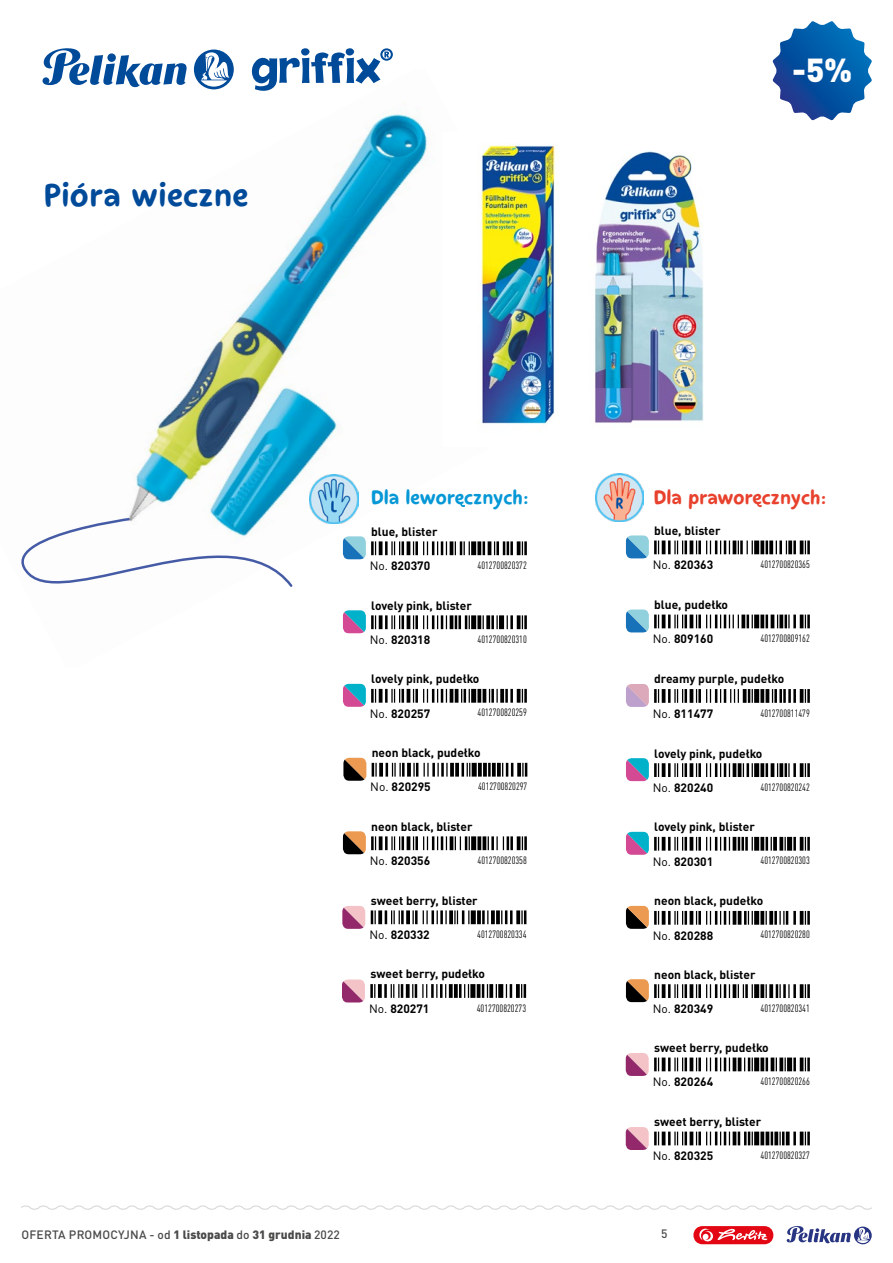
<style>
.page{position:relative;width:893px;height:1263px;background:#fff}
.page>*{position:absolute;margin:0;border:0;box-sizing:border-box;transform-origin:0 0}
.t1{font:900 32.85px "DIN Pro";color:#fff}
.t2{font:30px "Pelikan The Handwriting";letter-spacing:.01em;color:#004a9a}
.t3{font:18px "Pelikan The Handwriting";color:#e8412d}
.t4{font:18px "Pelikan The Handwriting";color:#0698d6}
.t5{font:15.6px "Code 128";color:#000;scale:3.31 1}
.t6{font:700 12px "DIN Pro";color:#000}
.t7{font:500 12px "DIN Pro";letter-spacing:.01em;color:#4a4a49}
.t8{font:condensed 10.5px "DIN Pro";color:#000}
.s1{font-weight:400}
.s2{font-weight:900}
</style>
<div class="page">
<svg style="left:21px;top:1205px;width:851px;height:5px"></svg>
<svg style="left:787px;top:1226px;width:85px;height:18px"></svg>
<svg style="left:692px;top:1225px;width:82px;height:20px"></svg>
<svg style="left:693px;top:1226px;width:80px;height:18px"></svg>
<img style="left:42px;top:70px;width:422px;height:564px">
<svg style="left:21px;top:510px;width:274px;height:104px"></svg>
<svg style="left:43px;top:48px;width:144px;height:39px"></svg>
<svg style="left:194px;top:50px;width:40px;height:39px"></svg>
<svg style="left:252px;top:48px;width:141px;height:45px"></svg>
<svg style="left:773px;top:21px;width:99px;height:99px"></svg>
<img style="left:444px;top:133px;width:113px;height:313px">
<svg style="left:343px;top:758px;width:23px;height:23px"></svg>
<svg style="left:342px;top:906px;width:23px;height:23px"></svg>
<img style="left:310px;top:475px;width:48px;height:48px">
<img style="left:595px;top:473px;width:49px;height:49px">
<svg style="left:460px;top:503px;width:5px;height:4px"></svg>
<svg style="left:757px;top:503px;width:5px;height:4px"></svg>
<img style="left:595px;top:151px;width:109px;height:272px">
<svg style="left:626px;top:535px;width:23px;height:23px"></svg>
<svg style="left:626px;top:609px;width:23px;height:23px"></svg>
<svg style="left:626px;top:684px;width:23px;height:23px"></svg>
<svg style="left:626px;top:758px;width:23px;height:23px"></svg>
<svg style="left:626px;top:832px;width:23px;height:23px"></svg>
<svg style="left:626px;top:906px;width:23px;height:23px"></svg>
<svg style="left:626px;top:979px;width:23px;height:23px"></svg>
<svg style="left:626px;top:1053px;width:23px;height:23px"></svg>
<svg style="left:626px;top:1127px;width:23px;height:23px"></svg>
<svg style="left:343px;top:536px;width:121px;height:23px"></svg>
<svg style="left:343px;top:610px;width:121px;height:23px"></svg>
<svg style="left:343px;top:684px;width:23px;height:23px"></svg>
<svg style="left:343px;top:831px;width:23px;height:23px"></svg>
<svg style="left:342px;top:979px;width:23px;height:23px"></svg>
<h2 class="t2" style="left:44px;top:176px;width:206px">Pióra wieczne</h2>
<h1 class="t1" style="left:792px;top:42px;width:62px">-5%</h1>
<h3 class="t4" style="left:371px;top:486px;width:159px">Dla leworecznych:</h3>
<h3 class="t3" style="left:654px;top:486px;width:174px">Dla praworecznych:</h3>
<p class="t6" style="left:371px;top:521px;width:68px">blue, blister</p>
<p class="t6" style="left:654px;top:520px;width:68px">blue, blister</p>
<p class="t6" style="left:370px;top:556px;width:62px"><span class="s1">No.</span> 820370</p>
<p class="t8" style="left:478px;top:559px;width:51px">4012700820372</p>
<p class="t6" style="left:653px;top:555px;width:62px"><span class="s1">No.</span> 820363</p>
<p class="t8" style="left:761px;top:558px;width:51px">4012700820365</p>
<p class="t6" style="left:371px;top:595px;width:102px">lovely pink, blister</p>
<p class="t6" style="left:654px;top:594px;width:75px">blue, pudełko</p>
<p class="t6" style="left:370px;top:630px;width:62px"><span class="s1">No.</span> 820318</p>
<p class="t8" style="left:478px;top:633px;width:51px">4012700820310</p>
<p class="t6" style="left:653px;top:629px;width:62px"><span class="s1">No.</span> 809160</p>
<p class="t8" style="left:761px;top:632px;width:51px">4012700809162</p>
<p class="t6" style="left:371px;top:669px;width:110px">lovely pink, pudełko</p>
<p class="t8" style="left:478px;top:706px;width:51px">4012700820259</p>
<p class="t6" style="left:370px;top:703px;width:62px"><span class="s1">No.</span> 820257</p>
<p class="t6" style="left:654px;top:669px;width:131px">dreamy purple, pudełko</p>
<p class="t8" style="left:761px;top:707px;width:51px">4012700811479</p>
<p class="t6" style="left:653px;top:703px;width:62px"><span class="s1">No.</span> 811477</p>
<p class="t6" style="left:372px;top:743px;width:110px">neon black, pudełko</p>
<p class="t8" style="left:478px;top:780px;width:51px">4012700820297</p>
<p class="t6" style="left:370px;top:777px;width:62px"><span class="s1">No.</span> 820295</p>
<p class="t6" style="left:654px;top:743px;width:110px">lovely pink, pudełko</p>
<p class="t8" style="left:761px;top:781px;width:51px">4012700820242</p>
<p class="t6" style="left:653px;top:777px;width:62px"><span class="s1">No.</span> 820240</p>
<p class="t6" style="left:371px;top:816px;width:103px">neon black, blister</p>
<p class="t6" style="left:654px;top:817px;width:102px">lovely pink, blister</p>
<p class="t6" style="left:370px;top:851px;width:62px"><span class="s1">No.</span> 820356</p>
<p class="t8" style="left:478px;top:854px;width:51px">4012700820358</p>
<p class="t6" style="left:653px;top:851px;width:62px"><span class="s1">No.</span> 820301</p>
<p class="t8" style="left:761px;top:854px;width:51px">4012700820303</p>
<p class="t6" style="left:371px;top:890px;width:108px">sweet berry, blister</p>
<p class="t8" style="left:477px;top:928px;width:51px">4012700820334</p>
<p class="t6" style="left:369px;top:925px;width:62px"><span class="s1">No.</span> 820332</p>
<p class="t6" style="left:654px;top:891px;width:110px">neon black, pudełko</p>
<p class="t8" style="left:761px;top:928px;width:51px">4012700820280</p>
<p class="t6" style="left:653px;top:925px;width:62px"><span class="s1">No.</span> 820288</p>
<p class="t6" style="left:370px;top:964px;width:116px">sweet berry, pudełko</p>
<p class="t8" style="left:477px;top:1002px;width:51px">4012700820273</p>
<h3 class="t5" style="left:440px;top:983px;width:23px">✔ ✓▲</h3>
<p class="t6" style="left:369px;top:998px;width:62px"><span class="s1">No.</span> 820271</p>
<p class="t6" style="left:654px;top:964px;width:103px">neon black, blister</p>
<p class="t6" style="left:653px;top:998px;width:62px"><span class="s1">No.</span> 820349</p>
<p class="t8" style="left:761px;top:1002px;width:51px">4012700820341</p>
<p class="t6" style="left:654px;top:1037px;width:116px">sweet berry, pudełko</p>
<p class="t8" style="left:761px;top:1075px;width:51px">4012700820266</p>
<p class="t6" style="left:653px;top:1072px;width:62px"><span class="s1">No.</span> 820264</p>
<p class="t6" style="left:654px;top:1111px;width:108px">sweet berry, blister</p>
<p class="t8" style="left:761px;top:1149px;width:51px">4012700820327</p>
<p class="t6" style="left:653px;top:1146px;width:62px"><span class="s1">No.</span> 820325</p>
<p class="t7" style="left:21px;top:1225px;width:320px">OFERTA PROMOCYJNA - od <span class="s2">1 listopada</span> do <span class="s2">31 grudnia</span> 2022</p>
<p class="t7" style="left:661px;top:1224px;width:8px">5</p>
</div>
